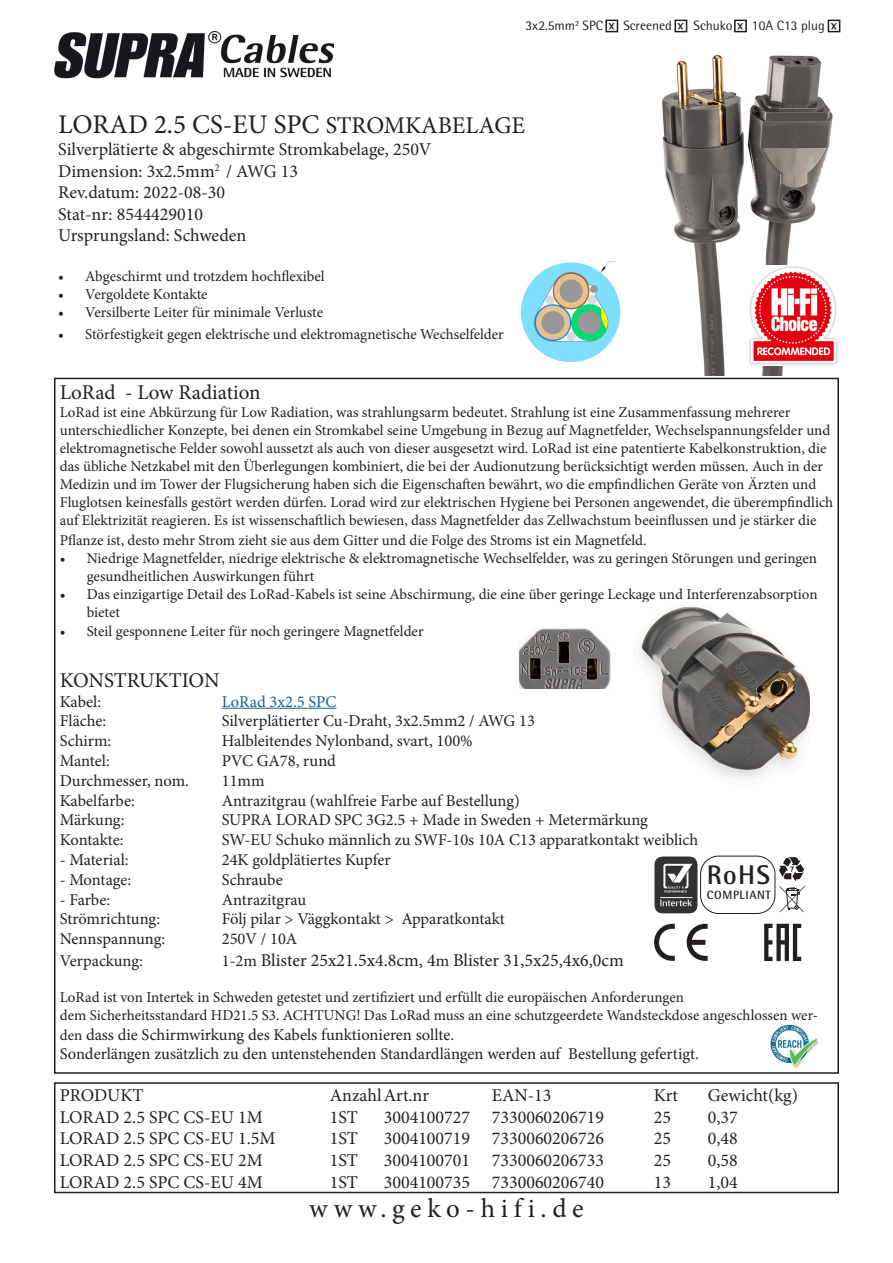
<style>
.page{position:relative;width:893px;height:1263px;background:#fff}
.page>*{position:absolute;margin:0;border:0;box-sizing:border-box;transform-origin:0 0}
.t1{font:27px "Minion Pro";color:#231f20}
.t2{font:27px "Minion Pro";letter-spacing:.2em;color:#231f20}
.t3{font:700 27px "Rotis Semi Sans Std";color:#231f20}
.t4{font:21px "Minion Pro";color:#231f20}
.t5{font:18px "Minion Pro";color:#231f20}
.t6{font:16.5px "Minion Pro";color:#231f20}
.t7{font:16.5px "Minion Pro";color:#175d9e}
.t8{font:15px/18px "Minion Pro";color:#231f20}
.t9{font:13.5px "Rotis Semi Sans Std";color:#231f20}
.t10{font:700 13.5px "Rotis Semi Sans Std";color:#231f20}
.t11{font:700 12px "Rotis Semi Sans Std";letter-spacing:.05em;color:#231f20}
.s1{font-size:24px}
.s2{font-size:16.5px}
.s3{font-size:15px}
</style>
<div class="page">
<img style="left:662px;top:54px;width:171px;height:321px">
<hr style="left:222px;top:708px;width:114px;height:1px;background:#175d9e">
<img style="left:54px;top:32px;width:280px;height:47px">
<div style="left:54px;top:1082px;width:785px;height:111px;border:2px solid #231f20"></div>
<img style="left:522px;top:261px;width:99px;height:100px">
<img style="left:770px;top:1022px;width:48px;height:46px">
<img style="left:654px;top:856px;width:44px;height:58px">
<div style="left:700px;top:856px;width:75px;height:58px;border:1px solid #231f20;border-radius:18px"></div>
<svg style="left:654px;top:924px;width:21px;height:37px"></svg>
<svg style="left:687px;top:924px;width:21px;height:37px"></svg>
<svg style="left:779px;top:857px;width:26px;height:55px"></svg>
<svg style="left:764px;top:924px;width:37px;height:37px"></svg>
<img style="left:520px;top:628px;width:91px;height:61px">
<img style="left:640px;top:606px;width:170px;height:172px">
<img style="left:748px;top:265px;width:90px;height:101px">
<div style="left:605px;top:20px;width:13px;height:12px;border:2px solid #231f20"></div>
<div style="left:675px;top:20px;width:12px;height:12px;border:2px solid #231f20"></div>
<div style="left:734px;top:20px;width:13px;height:12px;border:2px solid #231f20"></div>
<div style="left:828px;top:20px;width:12px;height:12px;border:2px solid #231f20"></div>
<p class="t9" style="left:525px;top:18px;width:79px">3x2.5mm<sup>2</sup> SPC</p>
<p class="t10" style="left:615px;top:36px;width:8px;rotate:-180deg">x</p>
<p class="t9" style="left:623px;top:18px;width:50px">Screened</p>
<p class="t10" style="left:684px;top:36px;width:8px;rotate:-180deg">x</p>
<p class="t9" style="left:693px;top:18px;width:41px">Schuko</p>
<p class="t10" style="left:743px;top:36px;width:8px;rotate:-180deg">x</p>
<p class="t9" style="left:752px;top:18px;width:74px">10A C13 plug</p>
<p class="t10" style="left:837px;top:36px;width:8px;rotate:-180deg">x</p>
<p class="t1" style="left:58px;top:107px;width:468px">LORAD 2.5 CS-EU SPC <span class="s1">STROMKABELAGE</span></p>
<p class="t5" style="left:58px;top:137px;width:375px">Silverplätierte &amp; abgeschirmte Stromkabelage, 250V</p>
<p class="t5" style="left:58px;top:159px;width:241px">Dimension: 3x2.5mm<sup>2</sup> / AWG 13</p>
<p class="t5" style="left:58px;top:180px;width:169px">Rev.datum: 2022-08-30</p>
<p class="t5" style="left:58px;top:202px;width:146px">Stat-nr: 8544429010</p>
<p class="t5" style="left:58px;top:224px;width:190px">Ursprungsland: Schweden</p>
<p class="t8" style="left:58px;top:267px;width:268px">• Abgeschirmt und trotzdem hochflexibel</p>
<p class="t8" style="left:58px;top:285px;width:151px">• Vergoldete Kontakte</p>
<p class="t8" style="left:58px;top:303px;width:266px">• Versilberte Leiter für minimale Verluste</p>
<p class="t8" style="left:58px;top:325px;width:447px">• Störfestigkeit gegen elektrische und elektromagnetische Wechselfelder</p>
<p class="t4" style="left:60px;top:378px;width:203px">LoRad - Low Radiation</p>
<p class="t8" style="left:60px;top:403px;width:775px">LoRad ist eine Abkürzung für Low Radiation, was strahlungsarm bedeutet. Strahlung ist eine Zusammenfassung mehrerer unterschiedlicher Konzepte, bei denen ein Stromkabel seine Umgebung in Bezug auf Magnetfelder, Wechselspannungsfelder und elektromagnetische Felder sowohl aussetzt als auch von dieser ausgesetzt wird. LoRad ist eine patentierte Kabelkonstruktion, die das übliche Netzkabel mit den Überlegungen kombiniert, die bei der Audionutzung berücksichtigt werden müssen. Auch in der Medizin und im Tower der Flugsicherung haben sich die Eigenschaften bewährt, wo die empfindlichen Geräte von Ärzten und Fluglotsen keinesfalls gestört werden dürfen. Lorad wird zur elektrischen Hygiene bei Personen angewendet, die überempfindlich auf Elektrizität reagieren. Es ist wissenschaftlich bewiesen, dass Magnetfelder das Zellwachstum beeinflussen und je stärker die</p>
<p class="t8" style="left:60px;top:531px;width:588px">Pflanze ist, desto mehr Strom zieht sie aus dem Gitter und die Folge des Stroms ist ein Magnetfeld.</p>
<p class="t8" style="left:87px;top:549px;width:732px;text-indent:-27px">• Niedrige Magnetfelder, niedrige elektrische &amp; elektromagnetische Wechselfelder, was zu geringen Störungen und geringen gesundheitlichen Auswirkungen führt</p>
<p class="t8" style="left:87px;top:585px;width:732px;text-indent:-27px">• Das einzigartige Detail des LoRad-Kabels ist seine Abschirmung, die eine über geringe Leckage und Interferenzabsorption bietet</p>
<p class="t8" style="left:60px;top:623px;width:365px">• Steil gesponnene Leiter für noch geringere Magnetfelder</p>
<p class="t4" style="left:60px;top:666px;width:161px">KONSTRUKTION</p>
<p class="t6" style="left:60px;top:690px;width:43px">Kabel:</p>
<p class="t7" style="left:222px;top:690px;width:116px">LoRad 3x2.5 SPC</p>
<p class="t6" style="left:60px;top:710px;width:48px">Fläche:</p>
<p class="t6" style="left:222px;top:710px;width:315px">Silverplätierter Cu-Draht, 3x2.5mm2 / AWG 13</p>
<p class="t6" style="left:60px;top:730px;width:53px">Schirm:</p>
<p class="t6" style="left:222px;top:730px;width:252px">Halbleitendes Nylonband, svart, 100%</p>
<p class="t6" style="left:60px;top:750px;width:52px">Mantel:</p>
<p class="t6" style="left:222px;top:750px;width:116px">PVC GA78, rund</p>
<p class="t6" style="left:60px;top:769px;width:131px">Durchmesser, nom.</p>
<p class="t6" style="left:222px;top:769px;width:44px">11mm</p>
<p class="t6" style="left:60px;top:789px;width:77px">Kabelfarbe:</p>
<p class="t6" style="left:222px;top:789px;width:300px">Antrazitgrau (wahlfreie Farbe auf Bestellung)</p>
<p class="t6" style="left:60px;top:809px;width:66px">Märkung:</p>
<p class="t6" style="left:222px;top:809px;width:428px">SUPRA LORAD SPC 3G2.5 + Made in Sweden + Metermärkung</p>
<p class="t6" style="left:60px;top:829px;width:65px">Kontakte:</p>
<p class="t6" style="left:222px;top:829px;width:478px">SW-EU Schuko männlich zu SWF-10s 10A C13 apparatkontakt weiblich</p>
<p class="t6" style="left:60px;top:849px;width:70px">- Material:</p>
<p class="t6" style="left:222px;top:849px;width:170px">24K goldplätiertes Kupfer</p>
<p class="t6" style="left:60px;top:868px;width:73px">- Montage:</p>
<p class="t6" style="left:222px;top:868px;width:63px">Schraube</p>
<p class="t6" style="left:60px;top:888px;width:52px">- Farbe:</p>
<p class="t6" style="left:222px;top:888px;width:86px">Antrazitgrau</p>
<p class="t6" style="left:60px;top:908px;width:102px">Strömrichtung:</p>
<p class="t6" style="left:222px;top:908px;width:285px">Följ pilar &gt; Väggkontakt &gt; Apparatkontakt</p>
<p class="t6" style="left:60px;top:928px;width:107px">Nennspannung:</p>
<p class="t6" style="left:222px;top:928px;width:77px">250V / 10A</p>
<p class="t6" style="left:60px;top:949px;width:85px">Verpackung:</p>
<p class="t5" style="left:222px;top:948px;width:404px"><span class="s2">1-2m</span> Blister 25x21.5x4.8cm, 4<span class="s2">m</span> Blister 31,5x25,4x6,0cm</p>
<p class="t8" style="left:60px;top:988px;width:626px">LoRad ist von Intertek in Schweden getestet und zertifiziert und erfüllt die europäischen Anforderungen</p>
<p class="t8" style="left:60px;top:1006px;width:760px">dem Sicherheitsstandard HD21.5 S3. ACHTUNG! Das LoRad muss an eine schutzgeerdete Wandsteckdose angeschlossen wer-</p>
<p class="t6" style="left:60px;top:1023px;width:396px"><span class="s3">den</span> dass die Schirmwirkung des Kabels funktionieren sollte.</p>
<p class="t6" style="left:60px;top:1043px;width:641px">Sonderlängen zusätzlich zu den untenstehenden Standardlängen werden auf Bestellung gefertigt.</p>
<p class="t3" style="left:707px;top:858px;width:65px">RoHS</p>
<p class="t11" style="left:707px;top:887px;width:65px">COMPLIANT</p>
<p class="t5" style="left:60px;top:1083px;width:85px">PRODUKT</p>
<p class="t5" style="left:330px;top:1083px;width:101px">AnzahlArt.nr</p>
<p class="t5" style="left:492px;top:1083px;width:61px">EAN-13</p>
<p class="t5" style="left:654px;top:1083px;width:26px">Krt</p>
<p class="t5" style="left:708px;top:1083px;width:92px">Gewicht(kg)</p>
<p class="t5" style="left:60px;top:1105px;width:204px">LORAD 2.5 SPC CS-EU 1M</p>
<p class="t5" style="left:330px;top:1105px;width:30px">1ST</p>
<p class="t5" style="left:384px;top:1105px;width:222px">3004100727 7330060206719</p>
<p class="t5" style="left:654px;top:1105px;width:19px">25</p>
<p class="t5" style="left:708px;top:1105px;width:32px">0,37</p>
<p class="t5" style="left:60px;top:1126px;width:217px">LORAD 2.5 SPC CS-EU 1.5M</p>
<p class="t5" style="left:330px;top:1126px;width:30px">1ST</p>
<p class="t5" style="left:384px;top:1126px;width:222px">3004100719 7330060206726</p>
<p class="t5" style="left:654px;top:1126px;width:19px">25</p>
<p class="t5" style="left:708px;top:1126px;width:32px">0,48</p>
<p class="t5" style="left:60px;top:1148px;width:204px">LORAD 2.5 SPC CS-EU 2M</p>
<p class="t5" style="left:330px;top:1148px;width:30px">1ST</p>
<p class="t5" style="left:384px;top:1148px;width:222px">3004100701 7330060206733</p>
<p class="t5" style="left:654px;top:1148px;width:19px">25</p>
<p class="t5" style="left:708px;top:1148px;width:32px">0,58</p>
<p class="t5" style="left:60px;top:1170px;width:204px">LORAD 2.5 SPC CS-EU 4M</p>
<p class="t5" style="left:330px;top:1170px;width:30px">1ST</p>
<p class="t5" style="left:384px;top:1170px;width:222px">3004100735 7330060206740</p>
<p class="t5" style="left:654px;top:1170px;width:19px">13</p>
<p class="t5" style="left:708px;top:1170px;width:32px">1,04</p>
<p class="t2" style="left:309px;top:1190px;width:276px">www.geko-hifi.de</p>
</div>
